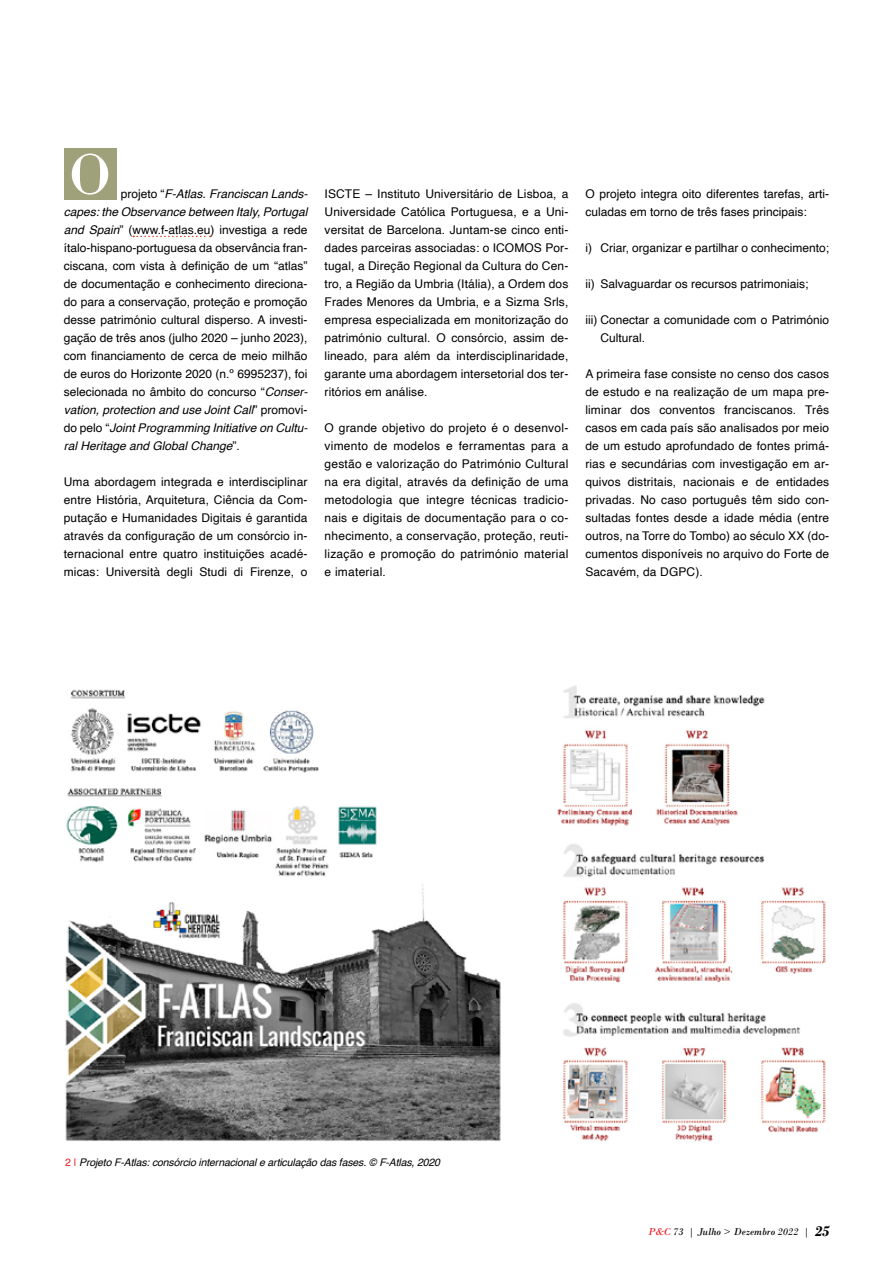
<style>
.page{position:relative;width:893px;height:1263px;background:#fff}
.page>*{position:absolute;margin:0;border:0;box-sizing:border-box;transform-origin:0 0}
.t1{font:60px "Bodoni";color:#fff}
.t2{font:12px/18px "Helvetica";color:#000;text-align:justify}
.t3{font:italic 10.5px "Helvetica";letter-spacing:-.015em;color:#000}
.t4{font:italic 10.5px "Bodoni";letter-spacing:.01em;color:#000}
.s1{font-style:italic}
.s2{font-style:normal;color:#ed1d24}
.s3{color:#ed1d24}
.s4{font-weight:700;font-size:15px}
</style>
<div class="page">
<div style="left:64px;top:148px;width:52px;height:52px;background:#9fa17a"></div>
<img style="left:65px;top:685px;width:761px;height:457px">
<svg style="left:133px;top:236px;width:78px;height:1px"></svg>
<h1 class="t1" style="left:69px;top:139px;width:44px">O</h1>
<p class="t2" style="left:64px;top:185px;width:246px;text-indent:57px">projeto “<span class="s1">F-Atlas. Franciscan Lands&shy;capes: the Observance between Italy, Portugal and Spain</span>” (www.f-atlas.eu) investiga a rede ítalo-hispano-portuguesa da observância fran&shy;ciscana, com vista à definição de um “atlas” de documentação e conhecimento direciona&shy;do para a conservação, proteção e promoção desse património cultural disperso. A investi&shy;gação de três anos (julho 2020 – junho 2023), com financiamento de cerca de meio milhão de euros do Horizonte 2020 (n.º 6995237), foi selecionada no âmbito do concurso “<span class="s1">Conser&shy;vation, protection and use Joint Call</span>” promovi&shy;do pelo “<span class="s1">Joint Programming Initiative on Cultu&shy;ral Heritage and Global Change</span>”.</p>
<p class="t2" style="left:64px;top:473px;width:245px">Uma abordagem integrada e interdisciplinar entre História, Arquitetura, Ciência da Com&shy;putação e Humanidades Digitais é garantida através da configuração de um consórcio in&shy;ternacional entre quatro instituições acadé&shy;micas: Università degli Studi di Firenze, o</p>
<p class="t2" style="left:325px;top:185px;width:245px">ISCTE – Instituto Universitário de Lisboa, a Universidade Católica Portuguesa, e a Uni&shy;versitat de Barcelona. Juntam-se cinco enti&shy;dades parceiras associadas: o ICOMOS Por&shy;tugal, a Direção Regional da Cultura do Cen&shy;tro, a Região da Umbria (Itália), a Ordem dos Frades Menores da Umbria, e a Sizma Srls, empresa especializada em monitorização do património cultural. O consórcio, assim de&shy;lineado, para além da interdisciplinaridade, garante uma abordagem intersetorial dos ter&shy;ritórios em análise.</p>
<p class="t2" style="left:325px;top:419px;width:245px">O grande objetivo do projeto é o desenvol&shy;vimento de modelos e ferramentas para a gestão e valorização do Património Cultural na era digital, através da definição de uma metodologia que integre técnicas tradicio&shy;nais e digitais de documentação para o co&shy;nhecimento, a conservação, proteção, reuti&shy;lização e promoção do património material e imaterial.</p>
<p class="t2" style="left:585px;top:185px;width:245px">O projeto integra oito diferentes tarefas, arti&shy;culadas em torno de três fases principais:</p>
<p class="t2" style="left:585px;top:239px;width:245px">i) Criar, organizar e partilhar o conhecimento;</p>
<p class="t2" style="left:585px;top:275px;width:225px">ii) Salvaguardar os recursos patrimoniais;</p>
<p class="t2" style="left:600px;top:311px;width:230px;text-indent:-15px">iii) Conectar a comunidade com o Património<br>Cultural.</p>
<p class="t2" style="left:585px;top:365px;width:245px">A primeira fase consiste no censo dos casos de estudo e na realização de um mapa pre&shy;liminar dos conventos franciscanos. Três casos em cada país são analisados por meio de um estudo aprofundado de fontes primá&shy;rias e secundárias com investigação em ar&shy;quivos distritais, nacionais e de entidades privadas. No caso português têm sido con&shy;sultadas fontes desde a idade média (entre outros, na Torre do Tombo) ao século XX (do&shy;cumentos disponíveis no arquivo do Forte de Sacavém, da DGPC).</p>
<p class="t3" style="left:65px;top:1154px;width:376px"><span class="s2">2 |</span> Projeto F-Atlas: consórcio internacional e articulação das fases. © F-Atlas, 2020</p>
<p class="t4" style="left:648px;top:1225px;width:183px"><span class="s3">P&amp;C</span> 73 | Julho &gt; Dezembro 2022 | <span class="s4">25</span></p>
</div>
